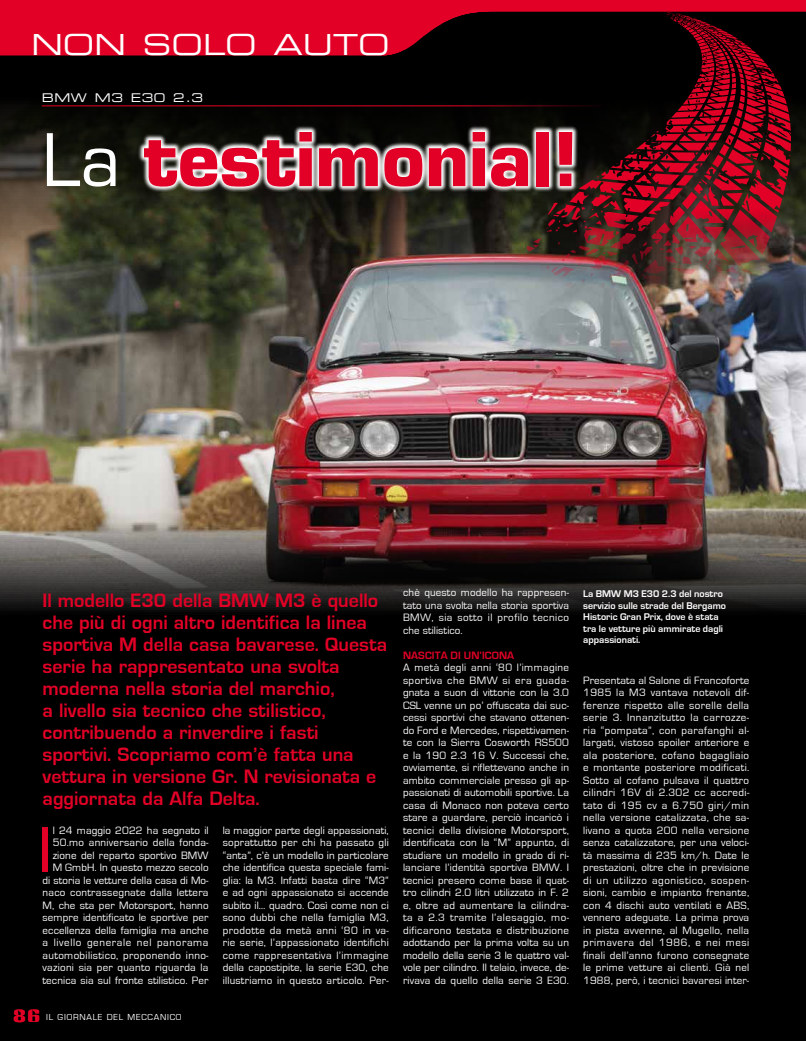
<style>
.page{position:relative;width:806px;height:1041px;background:#fff}
.page>*{position:absolute;margin:0;border:0;box-sizing:border-box;transform-origin:0 0}
.t1{font:700 72.2px "Eurostile LT";color:#e20026}
.t2{font:67.3px "Eurostile";color:#e20026}
.t3{font:29px "Eurostile LT Std Ex 2";color:#fff}
.t4{font:700 20px/22px "Eurostile";color:#e20026}
.t5{font:12px "Eurostile LT Std Ex 2";letter-spacing:.04em;color:#fff}
.t6{font:11px/12.5px "Eurostile";letter-spacing:.015em;color:#fff;text-align:justify}
.t7{font:700 11px "Eurostile";letter-spacing:.01em;color:#e20026}
.t8{font:700 10px/11.5px "Eurostile";color:#fff}
.t9{font:9px "Eurostile";letter-spacing:.09em;color:#fff}
.s1{font-family:"Eurostile";font-weight:400;font-size:79.3px;color:#fff}
.s2{font-family:"Anklepants";font-size:17px;color:#e20026}
</style>
<div class="page">
<div style="left:0;top:0;width:805px;height:1040px;background:#000"></div>
<img style="left:0;top:105px;width:805px;height:505px">
<hr style="left:42px;top:105px;width:562px;height:1px;background:#e20026">
<svg style="left:137px;top:126px;width:389px;height:67px"></svg>
<img style="left:526px;top:58px;width:264px;height:233px">
<svg style="left:0;top:0;width:805px;height:58px;fill:#e20026"></svg>
<h3 class="t3" style="left:31px;top:25px;width:360px">NON SOLO AUTO</h3>
<p class="t5" style="left:42px;top:89px;width:163px">BMW M3 E30 2.3</p>
<h1 class="t1" style="left:42px;top:115px;width:537px"><span class="s1">La</span> testimonial!</h1>
<p class="t4" style="left:43px;top:589px;width:346px">Il modello E30 della BMW M3 è quello che più di ogni altro identifica la linea sportiva M della casa bavarese. Questa serie ha rappresentato una svolta moderna nella storia del marchio,<br>a livello sia tecnico che stilistico, contribuendo a rinverdire i fasti sportivi. Scopriamo com’è fatta una vettura in versione Gr. N revisionata e aggiornata da Alfa Delta.</p>
<p class="t6" style="left:43px;top:824px;width:167px;text-align:right">l 24 maggio 2022 ha segnato il 50.mo anniversario della fonda&shy;zione del reparto sportivo BMW M GmbH. In questo mezzo secolo di storia le vetture della casa di Mo&shy;naco contrassegnate dalla lettera M, che sta per Motorsport, hanno sempre identificato le sportive per eccellenza della famiglia ma anche a livello generale nel panorama automobilistico, proponendo inno&shy;vazioni sia per quanto riguarda la tecnica sia sul fronte stilistico. Per</p>
<p class="t6" style="left:223px;top:824px;width:167px">la maggior parte degli appassionati, soprattutto per chi ha passato gli “anta”, c’è un modello in particolare che identifica questa speciale fami&shy;glia: la M3. Infatti basta dire “M3” e ad ogni appassionato si accende subito il… quadro. Così come non ci sono dubbi che nella famiglia M3, prodotte da metà anni ‘80 in va&shy;rie serie, l’appassionato identifichi come rappresentativa l’immagine della capostipite, la serie E30, che illustriamo in questo articolo. Per-</p>
<h2 class="t2" style="left:38px;top:813px;width:15px">I</h2>
<p class="t9" style="left:13px;top:1012px;width:170px"><span class="s2">86</span> IL GIORNALE DEL MECCANICO</p>
<p class="t6" style="left:403px;top:586px;width:167px">chè questo modello ha rappresen&shy;tato una svolta nella storia sportiva BMW, sia sotto il profilo tecnico che stilistico.</p>
<p class="t7" style="left:403px;top:649px;width:113px">NASCITA DI UN’ICONA</p>
<p class="t6" style="left:403px;top:661px;width:167px">A metà degli anni ‘80 l’immagine sportiva che BMW si era guada&shy;gnata a suon di vittorie con la 3.0<br>CSL venne un po’ offuscata dai suc&shy;cessi sportivi che stavano ottenen&shy;do Ford e Mercedes, rispettivamen&shy;te con la Sierra Cosworth RS500 e la 190 2.3 16 V. Successi che, ovviamente, si riflettevano anche in ambito commerciale presso gli ap&shy;passionati di automobili sportive. La casa di Monaco non poteva certo stare a guardare, perciò incaricò i tecnici della divisione Motorsport, identificata con la “M” appunto, di studiare un modello in grado di ri&shy;lanciare l’identità sportiva BMW. I tecnici presero come base il quat&shy;tro cilindri 2.0 litri utilizzato in F. 2 e, oltre ad aumentare la cilindra&shy;ta a 2.3 tramite l’alesaggio, mo&shy;dificarono testata e distribuzione adottando per la prima volta su un modello della serie 3 le quattro val&shy;vole per cilindro. Il telaio, invece, de&shy;rivava da quello della serie 3 E30.</p>
<p class="t8" style="left:583px;top:588px;width:144px">La BMW M3 E30 2.3 del nostro servizio sulle strade del Bergamo<br>Historic Gran Prix, dove è stata tra le vetture più ammirate dagli appassionati.</p>
<p class="t6" style="left:583px;top:674px;width:167px">Presentata al Salone di Francoforte 1985 la M3 vantava notevoli dif&shy;ferenze rispetto alle sorelle della serie 3. Innanzitutto la carrozze&shy;ria “pompata”, con parafanghi al&shy;largati, vistoso spoiler anteriore e ala posteriore, cofano bagagliaio e montante posteriore modificati.<br>Sotto al cofano pulsava il quattro cilindri 16V di 2.302 cc accredi&shy;tato di 195 cv a 6.750 giri/min nella versione catalizzata, che sa&shy;livano a quota 200 nella versione senza catalizzatore, per una veloci&shy;tà massima di 235 km/h. Date le prestazioni, oltre che in previsione di un utilizzo agonistico, sospen&shy;sioni, cambio e impianto frenante, con 4 dischi auto ventilati e ABS, vennero adeguate. La prima prova in pista avvenne, al Mugello, nella primavera del 1986, e nei mesi finali dell’anno furono consegnate le prime vetture ai clienti. Già nel 1988, però, i tecnici bavaresi inter-</p>
</div>
